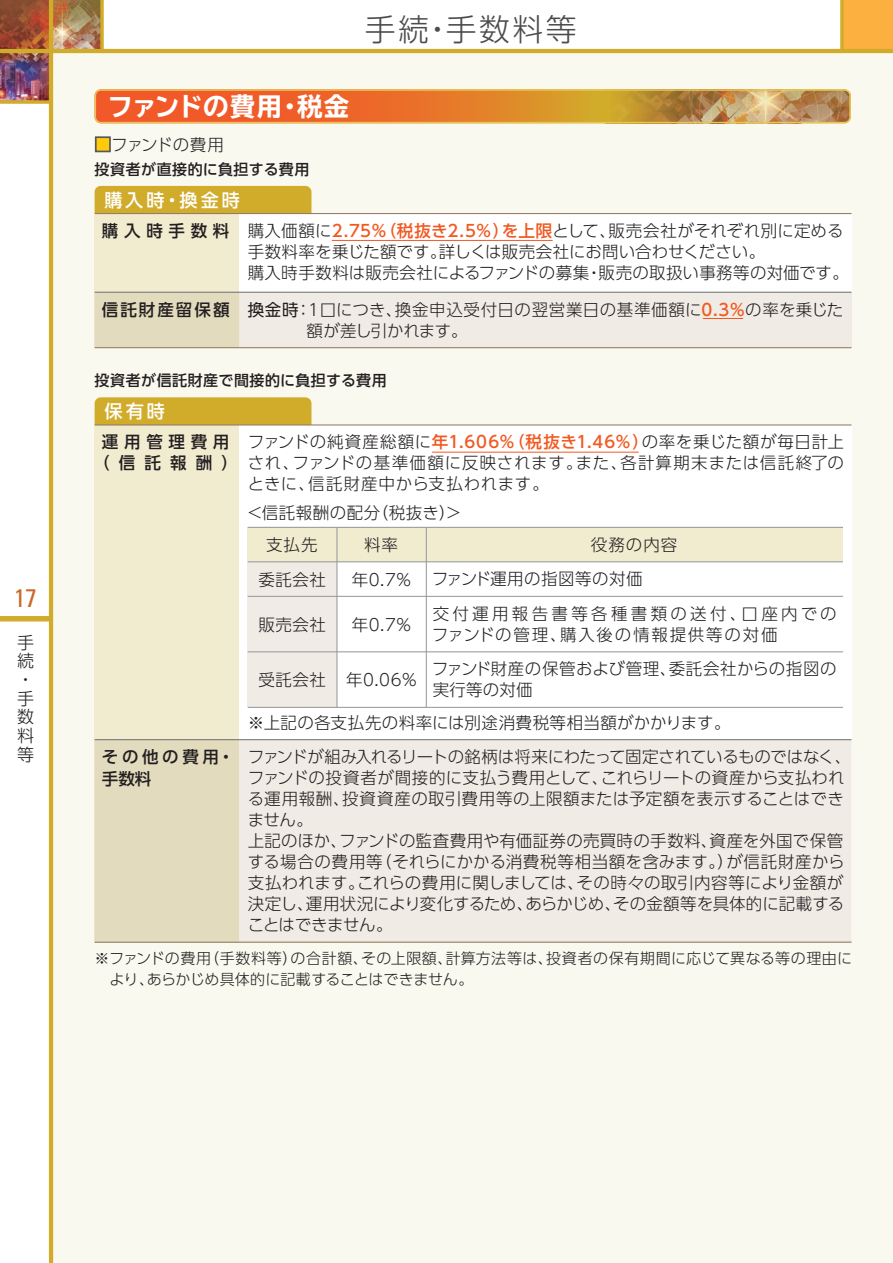
<style>
.page{position:relative;width:893px;height:1263px;background:#fff}
.page>*{position:absolute;margin:0;border:0;box-sizing:border-box;transform-origin:0 0}
.t1{font:300 30.9px "UD Shin Go Pro";letter-spacing:.08em;color:#4b4c4d}
.t2{font:700 expanded 25.5px "TBUD Go Std";color:#fff}
.t3{font:condensed 25.5px "Univers";color:#cb692c}
.t4{font:500 18.15px "UD Shin Go Pro";letter-spacing:.17em;color:#fff}
.t5{font:300 16.95px/18.8px "UD Shin Go Pro";color:#231f20}
.t6{font:300 16.5px/21px "UD Shin Go Pro";letter-spacing:.015em;color:#231f20}
.t7{font:300 16.5px/34.5px "UD Shin Go Pro";letter-spacing:.035em;color:#231f20}
.t8{font:300 16.5px/34.5px "UD Shin Go Pro";letter-spacing:.2em;color:#231f20}
.t9{font:500 16.5px/21.3px "UD Shin Go Pro";letter-spacing:.345em;color:#231f20;text-align:center}
.t10{font:500 16.5px/21.3px "UD Shin Go Pro";letter-spacing:.22em;color:#231f20}
.t11{font:300 16.5px "UD Shin Go Pro";letter-spacing:-.025em;color:#231f20}
.t12{font:500 16.5px "UD Shin Go Pro";letter-spacing:.12em;color:#231f20}
.t13{font:300 15px/20.2px "UD Shin Go Pro";letter-spacing:.02em;color:#231f20}
.t14{font:500 15px "UD Shin Go Pro";letter-spacing:.035em;color:#231f20}
.s1{color:#feca0a}
.s2{font-weight:500}
.s3{font-weight:500;color:#f15921}
.s4{font-weight:400}
</style>
<div class="page">
<img style="left:0;top:0;width:100px;height:100px">
<img style="left:0;top:0;width:49px;height:49px">
<div style="left:842px;top:0;width:51px;height:51px;background:#fbb03f"></div>
<div style="left:0;top:616px;width:51px;height:5px;background:#d1ab2a"></div>
<div style="left:51px;top:51px;width:842px;height:1212px;background:#faf9f0"></div>
<hr style="left:49px;top:0;width:4px;height:1263px;background:#d1ab2a">
<hr style="left:0;top:49px;width:893px;height:4px;background:#d1ab2a">
<svg style="left:0;top:100px;width:49px;height:4px"></svg>
<svg style="left:100px;top:0;width:4px;height:49px"></svg>
<svg style="left:840px;top:0;width:4px;height:49px"></svg>
<div style="left:95px;top:186px;width:216px;height:34px;background:#d1ab2a;border-radius:6px"></div>
<div style="left:95px;top:397px;width:216px;height:34px;background:#d1ab2a;border-radius:6px"></div>
<div style="left:95px;top:214px;width:756px;height:134px;background:#fff"></div>
<div style="left:95px;top:214px;width:144px;height:134px;background:#f1ebd0"></div>
<div style="left:239px;top:292px;width:612px;height:56px;background:#f0ece5"></div>
<div style="left:95px;top:292px;width:144px;height:56px;background:#e3dbbd"></div>
<div style="left:95px;top:425px;width:756px;height:514px;background:#fff"></div>
<div style="left:95px;top:425px;width:144px;height:517px;background:#f1ebd0"></div>
<div style="left:239px;top:740px;width:612px;height:199px;background:#f0ece5"></div>
<div style="left:95px;top:740px;width:144px;height:202px;background:#e3dbbd"></div>
<div style="left:248px;top:527px;width:595px;height:35px;background:#f1ebd0"></div>
<div style="left:248px;top:562px;width:89px;height:145px;background:#f0ece5"></div>
<hr style="left:248px;top:596px;width:595px;height:1px;background:#939598">
<hr style="left:248px;top:651px;width:595px;height:1px;background:#939598">
<hr style="left:248px;top:527px;width:595px;height:1px;background:#939598">
<hr style="left:248px;top:561px;width:595px;height:1px;background:#939598">
<hr style="left:337px;top:527px;width:1px;height:180px;background:#939598">
<hr style="left:426px;top:527px;width:1px;height:180px;background:#939598">
<hr style="left:248px;top:707px;width:595px;height:1px;background:#939598">
<hr style="left:95px;top:347px;width:756px;height:1px;background:#927b68">
<hr style="left:95px;top:213px;width:756px;height:1px;background:#927b68">
<hr style="left:95px;top:292px;width:756px;height:1px;background:#6c6d70">
<hr style="left:95px;top:424px;width:756px;height:1px;background:#927b68">
<hr style="left:95px;top:942px;width:756px;height:1px;background:#927b68">
<hr style="left:95px;top:739px;width:756px;height:1px;background:#6c6d70">
<svg style="left:95px;top:89px;width:756px;height:34px;background:#db8139"></svg>
<hr style="left:332px;top:240px;width:221px;height:1px;background:#f15921">
<hr style="left:703px;top:318px;width:40px;height:1px;background:#f15921">
<div style="left:95px;top:136px;width:16px;height:16px;border:2px solid #57585a"></div>
<hr style="left:432px;top:452px;width:207px;height:1px;background:#f15921">
<h2 class="t3" style="left:14px;top:582px;width:24px">17</h2>
<p class="t5" style="left:17px;top:632px;width:18px">手続・手数料等</p>
<h1 class="t1" style="left:365px;top:4px;width:213px">手続・手数料等</h1>
<h2 class="t2" style="left:107px;top:92px;width:244px">ファンドの費用・税金</h2>
<p class="t11" style="left:95px;top:131px;width:131px"><span class="s1">■</span>ファンドの費用</p>
<p class="t14" style="left:95px;top:157px;width:216px">投資者が直接的に負担する費用</p>
<p class="t4" style="left:104px;top:185px;width:137px">購入時・換金時</p>
<p class="t6" style="left:248px;top:220px;width:603px;text-indent:-146px"><span class="s2">購入時手数料</span> 購入価額に<span class="s3">2.75％（税抜き2.5％）を上限</span>として、販売会社がそれぞれ別に定める手数料率を乗じた額です。詳しくは販売会社にお問い合わせください。<br>購入時手数料は販売会社によるファンドの募集・販売の取扱い事務等の対価です。</p>
<p class="t12" style="left:102px;top:296px;width:129px">信託財産留保額</p>
<p class="t6" style="left:307px;top:299px;width:538px;text-indent:-59px"><span class="s4">換金時</span>：1口につき、換金申込受付日の翌営業日の基準価額に<span class="s3">0.3％</span>の率を乗じた額が差し引かれます。</p>
<p class="t14" style="left:95px;top:368px;width:294px">投資者が信託財産で間接的に負担する費用</p>
<p class="t4" style="left:104px;top:397px;width:62px">保有時</p>
<p class="t9" style="left:93px;top:431px;width:146px">運用管理費用（信託報酬）</p>
<p class="t10" style="left:102px;top:746px;width:134px">その他の費用・手数料</p>
<p class="t6" style="left:248px;top:431px;width:598px;text-align:justify">ファンドの純資産総額に<span class="s3">年1.606％（税抜き1.46％）</span>の率を乗じた額が毎日計上され、ファンドの基準価額に反映されます。また、各計算期末または信託終了のときに、信託財産中から支払われます。</p>
<p class="t6" style="left:246px;top:501px;width:217px">＜信託報酬の配分（税抜き）＞</p>
<p class="t6" style="left:266px;top:534px;width:53px">支払先</p>
<p class="t6" style="left:364px;top:534px;width:35px">料率</p>
<p class="t6" style="left:258px;top:568px;width:69px">委託会社</p>
<p class="t6" style="left:258px;top:613px;width:69px">販売会社</p>
<p class="t6" style="left:258px;top:669px;width:69px">受託会社</p>
<p class="t6" style="left:352px;top:568px;width:61px">年0.7％</p>
<p class="t6" style="left:352px;top:613px;width:61px">年0.7％</p>
<p class="t6" style="left:346px;top:669px;width:73px">年0.06％</p>
<p class="t6" style="left:591px;top:534px;width:88px">役務の内容</p>
<p class="t8" style="left:432px;top:561px;width:406px">ファンド運用の指図等の対価<br>交付運用報告書等各種書類の送付、口座内での</p>
<p class="t7" style="left:432px;top:617px;width:406px">ファンドの管理、購入後の情報提供等の対価<br>ファンド財産の保管および管理、委託会社からの指図の</p>
<p class="t6" style="left:433px;top:679px;width:101px">実行等の対価</p>
<p class="t6" style="left:248px;top:711px;width:484px">※上記の各支払先の料率には別途消費税等相当額がかかります。</p>
<p class="t6" style="left:248px;top:746px;width:605px">ファンドが組み入れるリートの銘柄は将来にわたって固定されているものではなく、ファンドの投資者が間接的に支払う費用として、これらリートの資産から支払われる運用報酬、投資資産の取引費用等の上限額または予定額を表示することはできません。<br>上記のほか、ファンドの監査費用や有価証券の売買時の手数料、資産を外国で保管する場合の費用等（それらにかかる消費税等相当額を含みます。）が信託財産から支払われます。これらの費用に関しましては、その時々の取引内容等により金額が決定し、運用状況により変化するため、あらかじめ、その金額等を具体的に記載することはできません。</p>
<p class="t13" style="left:110px;top:948px;width:744px;text-indent:-15px">※ファンドの費用（手数料等）の合計額、その上限額、計算方法等は、投資者の保有期間に応じて異なる等の理由により、あらかじめ具体的に記載することはできません。</p>
</div>
